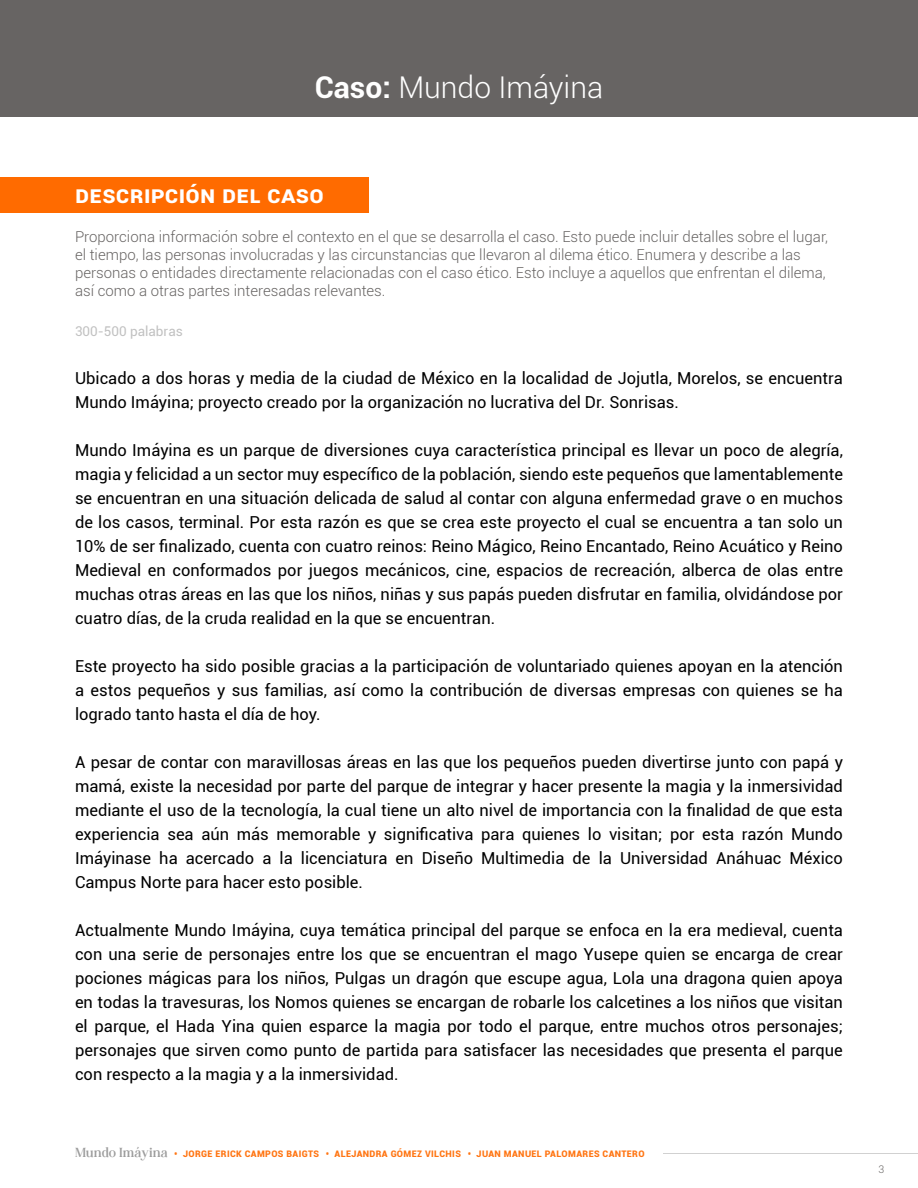
<style>
.page{position:relative;width:918px;height:1188px;background:#fff}
.page>*{position:absolute;margin:0;border:0;box-sizing:border-box;transform-origin:0 0}
.t1{font:300 30px "Roboto";color:#fff}
.t2{font:700 24px "Roboto";letter-spacing:.01em;color:#fff}
.t3{font:16.5px/24px "Roboto";color:#000;text-align:justify}
.t4{font:300 15px/18px "Roboto";color:#676463}
.t5{font:13.5px "Roboto";color:#c1c1c1}
.t6{font:300 10.5px "Roboto";color:#676463}
.t7{font:900 9px "Roboto";letter-spacing:.04em;color:#ff7512}
.s1{font-weight:700}
.s2{font-family:"Andine";font-weight:400;font-size:10.5px;color:#9c9c9c}
</style>
<div class="page">
<hr style="left:663px;top:1153px;width:255px;height:1px;background:#d1d1d1">
<div style="left:0;top:177px;width:369px;height:36px;background:#ff6b00"></div>
<div style="left:0;top:0;width:918px;height:117px;background:#676463"></div>
<h1 class="t1" style="left:315px;top:66px;width:290px"><span class="s1">Caso:</span> Mundo Imáyina</h1>
<h2 class="t2" style="left:75px;top:177px;width:250px">Descripción del caso</h2>
<p class="t4" style="left:75px;top:227px;width:755px">Proporciona información sobre el contexto en el que se desarrolla el caso. Esto puede incluir detalles sobre el lugar, el tiempo, las personas involucradas y las circunstancias que llevaron al dilema ético. Enumera y describe a las personas o entidades directamente relacionadas con el caso ético. Esto incluye a aquellos que enfrentan el dilema, así como a otras partes interesadas relevantes.</p>
<p class="t5" style="left:75px;top:322px;width:109px">300-500 palabras</p>
<p class="t3" style="left:75px;top:366px;width:769px">Ubicado a dos horas y media de la ciudad de México en la localidad de Jojutla, Morelos, se encuentra<br>Mundo Imáyina; proyecto creado por la organización no lucrativa del Dr. Sonrisas.</p>
<p class="t3" style="left:75px;top:438px;width:770px">Mundo Imáyina es un parque de diversiones cuya característica principal es llevar un poco de alegría, magia y felicidad a un sector muy específico de la población, siendo este pequeños que lamentablemente se encuentran en una situación delicada de salud al contar con alguna enfermedad grave o en muchos de los casos, terminal. Por esta razón es que se crea este proyecto el cual se encuentra a tan solo un 10% de ser finalizado, cuenta con cuatro reinos: Reino Mágico, Reino Encantado, Reino Acuático y Reino Medieval en conformados por juegos mecánicos, cine, espacios de recreación, alberca de olas entre muchas otras áreas en las que los niños, niñas y sus papás pueden disfrutar en familia, olvidándose por cuatro días, de la cruda realidad en la que se encuentran.</p>
<p class="t3" style="left:75px;top:654px;width:769px">Este proyecto ha sido posible gracias a la participación de voluntariado quienes apoyan en la atención a estos pequeños y sus familias, así como la contribución de diversas empresas con quienes se ha logrado tanto hasta el día de hoy.</p>
<p class="t3" style="left:75px;top:750px;width:770px">A pesar de contar con maravillosas áreas en las que los pequeños pueden divertirse junto con papá y mamá, existe la necesidad por parte del parque de integrar y hacer presente la magia y la inmersividad mediante el uso de la tecnología, la cual tiene un alto nivel de importancia con la finalidad de que esta experiencia sea aún más memorable y significativa para quienes lo visitan; por esta razón Mundo Imáyinase ha acercado a la licenciatura en Diseño Multimedia de la Universidad Anáhuac México Campus Norte para hacer esto posible.</p>
<p class="t3" style="left:75px;top:918px;width:770px">Actualmente Mundo Imáyina, cuya temática principal del parque se enfoca en la era medieval, cuenta con una serie de personajes entre los que se encuentran el mago Yusepe quien se encarga de crear pociones mágicas para los niños, Pulgas un dragón que escupe agua, Lola una dragona quien apoya en todas la travesuras, los Nomos quienes se encargan de robarle los calcetines a los niños que visitan el parque, el Hada Yina quien esparce la magia por todo el parque, entre muchos otros personajes; personajes que sirven como punto de partida para satisfacer las necesidades que presenta el parque con respecto a la magia y a la inmersividad.</p>
<p class="t7" style="left:75px;top:1148px;width:571px"><span class="s2">Mundo Imáyina</span> • JORGE ERICK CAMPOS BAIGTS • ALEJANDRA GÓMEZ VILCHIS • JUAN MANUEL PALOMARES CANTERO</p>
<p class="t6" style="left:878px;top:1162px;width:7px">3</p>
</div>
